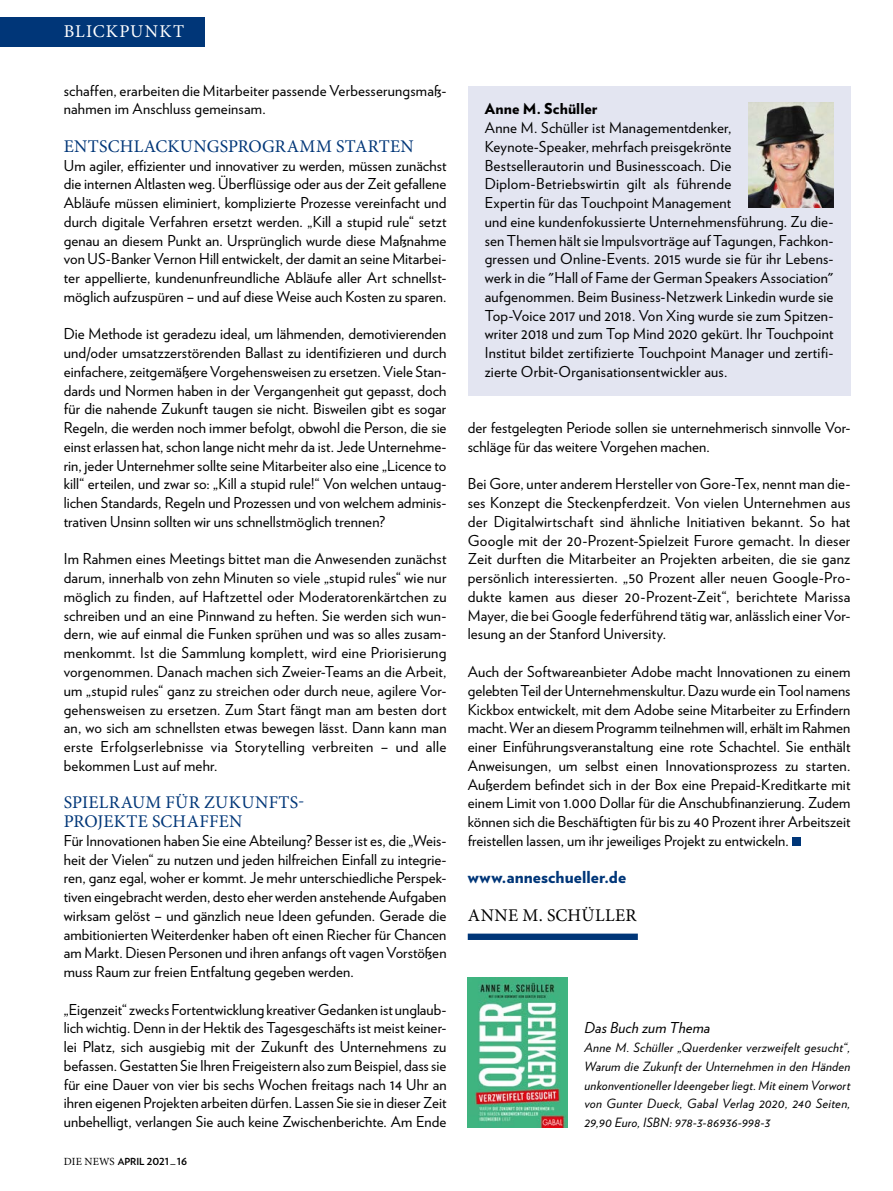
<style>
.page{position:relative;width:893px;height:1191px;background:#fff}
.page>*{position:absolute;margin:0;border:0;box-sizing:border-box;transform-origin:0 0}
.t1{font:18px "Minion Pro";letter-spacing:.075em;color:#fff}
.t2{font:17.85px "Minion Pro";letter-spacing:.015em;color:#003678}
.t3{font:17.85px "Minion Pro";letter-spacing:.02em;color:#000}
.t4{font:900 16.5px "Verlag";letter-spacing:.01em;color:#003678}
.t5{font:15px/18.8px "Verlag";letter-spacing:.01em;color:#000;text-align:justify}
.t6{font:italic 15px "Verlag";letter-spacing:.01em;color:#000}
.t7{font:900 15px "Verlag";letter-spacing:.01em;color:#000}
.t8{font:italic 12.75px/18.8px "Verlag";letter-spacing:.015em;color:#000;text-align:justify}
.t9{font:700 9.75px "Verlag";color:#000}
.s1{font-family:"Minion Pro";font-weight:400;font-size:10.95px}
</style>
<div class="page">
<img style="left:468px;top:977px;width:99px;height:150px">
<svg style="left:468px;top:933px;width:170px;height:7px"></svg>
<div style="left:0;top:17px;width:205px;height:29px;background:#003678"></div>
<div style="left:792px;top:837px;width:8px;height:8px;background:#003678"></div>
<div style="left:468px;top:86px;width:382px;height:309px;background:#e3e5f1"></div>
<img style="left:748px;top:103px;width:85px;height:105px">
<p class="t1" style="left:64px;top:19px;width:122px">BLICKPUNKT</p>
<p class="t5" style="left:64px;top:80px;width:384px">schaffen, erarbeiten die Mitarbeiter passende Verbesserungsmaß&shy;nahmen im Anschluss gemeinsam.</p>
<p class="t2" style="left:64px;top:134px;width:105px">ENTSCHLACKU</p>
<p class="t2" style="left:194px;top:134px;width:222px">NGSPROGRAMM STARTEN</p>
<p class="t5" style="left:64px;top:155px;width:384px">Um agiler, effizienter und innovativer zu werden, müssen zunächst die internen Altlasten weg. Überflüssige oder aus der Zeit gefallene Abläufe müssen eliminiert, komplizierte Prozesse vereinfacht und durch digitale Verfahren ersetzt werden. „Kill a stupid rule“ setzt genau an diesem Punkt an. Ursprünglich wurde diese Maßnahme von US-Banker Vernon Hill entwickelt, der damit an seine Mitarbei&shy;ter appellierte, kundenunfreundliche Abläufe aller Art schnellst&shy;möglich aufzuspüren – und auf diese Weise auch Kosten zu sparen.</p>
<p class="t5" style="left:64px;top:324px;width:384px">Die Methode ist geradezu ideal, um lähmenden, demotivierenden und/oder umsatzzerstörenden Ballast zu identifizieren und durch einfachere, zeitgemäßere Vorgehensweisen zu ersetzen. Viele Stan&shy;dards und Normen haben in der Vergangenheit gut gepasst, doch für die nahende Zukunft taugen sie nicht. Bisweilen gibt es sogar Regeln, die werden noch immer befolgt, obwohl die Person, die sie einst erlassen hat, schon lange nicht mehr da ist. Jede Unternehme&shy;rin, jeder Unternehmer sollte seine Mitarbeiter also eine „Licence to kill“ erteilen, und zwar so: „Kill a stupid rule!“ Von welchen untaug&shy;lichen Standards, Regeln und Prozessen und von welchem adminis&shy;trativen Unsinn sollten wir uns schnellstmöglich trennen?</p>
<p class="t5" style="left:64px;top:549px;width:384px">Im Rahmen eines Meetings bittet man die Anwesenden zunächst darum, innerhalb von zehn Minuten so viele „stupid rules“ wie nur möglich zu finden, auf Haftzettel oder Moderatorenkärtchen zu schreiben und an eine Pinnwand zu heften. Sie werden sich wun&shy;dern, wie auf einmal die Funken sprühen und was so alles zusam&shy;menkommt. Ist die Sammlung komplett, wird eine Priorisierung vorgenommen. Danach machen sich Zweier-Teams an die Arbeit, um „stupid rules“ ganz zu streichen oder durch neue, agilere Vor&shy;gehensweisen zu ersetzen. Zum Start fängt man am besten dort an, wo sich am schnellsten etwas bewegen lässt. Dann kann man erste Erfolgserlebnisse via Storytelling verbreiten – und alle bekommen Lust auf mehr.</p>
<p class="t2" style="left:64px;top:790px;width:166px">SPIELRAUM FÜR ZUKU</p>
<p class="t2" style="left:255px;top:790px;width:51px">NFTS-</p>
<p class="t2" style="left:64px;top:809px;width:180px">PROJEKTE SCHAFFEN</p>
<p class="t5" style="left:64px;top:830px;width:384px">Für Innovationen haben Sie eine Abteilung? Besser ist es, die „Weis&shy;heit der Vielen“ zu nutzen und jeden hilfreichen Einfall zu integrie&shy;ren, ganz egal, woher er kommt. Je mehr unterschiedliche Perspek&shy;tiven eingebracht werden, desto eher werden anstehende Aufgaben wirksam gelöst – und gänzlich neue Ideen gefunden. Gerade die ambitionierten Weiterdenker haben oft einen Riecher für Chancen am Markt. Diesen Personen und ihren anfangs oft vagen Vorstößen muss Raum zur freien Entfaltung gegeben werden.</p>
<p class="t5" style="left:64px;top:999px;width:384px">„Eigenzeit“ zwecks Fortentwicklung kreativer Gedanken ist unglaub&shy;lich wichtig. Denn in der Hektik des Tagesgeschäfts ist meist keiner&shy;lei Platz, sich ausgiebig mit der Zukunft des Unternehmens zu befassen. Gestatten Sie Ihren Freigeistern also zum Beispiel, dass sie für eine Dauer von vier bis sechs Wochen freitags nach 14 Uhr an ihren eigenen Projekten arbeiten dürfen. Lassen Sie sie in dieser Zeit unbehelligt, verlangen Sie auch keine Zwischenberichte. Am Ende</p>
<p class="t9" style="left:64px;top:1153px;width:125px"><span class="s1">DIE NEWS</span> April 2021 _ 16</p>
<p class="t7" style="left:485px;top:96px;width:114px">Anne M. Schüller</p>
<p class="t5" style="left:485px;top:117px;width:350px;text-align:left">Anne M. Schüller ist Managementdenker, Keynote-Speaker, mehrfach preisgekrönte Bestsellerautorin und Businesscoach. Die Diplom-Betriebswirtin gilt als führende<br>Expertin für das Touchpoint Management<br>und eine kundenfokussierte Unternehmensführung. Zu die&shy;sen Themen hält sie Impulsvorträge auf Tagungen, Fachkon&shy;gressen und Online-Events. 2015 wurde sie für ihr Lebens&shy;werk in die "Hall of Fame der German Speakers Association" aufgenommen. Beim Business-Netzwerk Linkedin wurde sie Top-Voice 2017 und 2018. Von Xing wurde sie zum Spitzen&shy;writer 2018 und zum Top Mind 2020 gekürt. Ihr Touchpoint Institut bildet zertifizierte Touchpoint Manager und zertifi&shy;zierte Orbit-Organisationsentwickler aus.</p>
<p class="t5" style="left:468px;top:417px;width:384px">der festgelegten Periode sollen sie unternehmerisch sinnvolle Vor&shy;schläge für das weitere Vorgehen machen.</p>
<p class="t5" style="left:468px;top:474px;width:384px">Bei Gore, unter anderem Hersteller von Gore-Tex, nennt man die&shy;ses Konzept die Steckenpferdzeit. Von vielen Unternehmen aus der Digitalwirtschaft sind ähnliche Initiativen bekannt. So hat Google mit der 20-Prozent-Spielzeit Furore gemacht. In dieser Zeit durften die Mitarbeiter an Projekten arbeiten, die sie ganz persönlich interessierten. „50 Prozent aller neuen Google-Pro&shy;dukte kamen aus dieser 20-Prozent-Zeit“, berichtete Marissa Mayer, die bei Google federführend tätig war, anlässlich einer Vor&shy;lesung an der Stanford University.</p>
<p class="t5" style="left:468px;top:661px;width:384px">Auch der Softwareanbieter Adobe macht Innovationen zu einem gelebten Teil der Unternehmenskultur. Dazu wurde ein Tool namens Kickbox entwickelt, mit dem Adobe seine Mitarbeiter zu Erfindern macht. Wer an diesem Programm teilnehmen will, erhält im Rahmen einer Einführungsveranstaltung eine rote Schachtel. Sie enthält Anweisungen, um selbst einen Innovationsprozess zu starten.<br>Außerdem befindet sich in der Box eine Prepaid-Kreditkarte mit einem Limit von 1.000 Dollar für die Anschubfinanzierung. Zudem können sich die Beschäftigten für bis zu 40 Prozent ihrer Arbeitszeit freistellen lassen, um ihr jeweiliges Projekt zu entwickeln.</p>
<p class="t4" style="left:468px;top:863px;width:160px">www.anneschueller.de</p>
<p class="t3" style="left:468px;top:903px;width:170px">ANNE M. SCHÜLLER</p>
<p class="t6" style="left:584px;top:1016px;width:127px">Das Buch zum Thema</p>
<p class="t8" style="left:584px;top:1037px;width:268px">Anne M. Schüller „Querdenker verzweifelt gesucht“, Warum die Zukunft der Unternehmen in den Händen unkonventioneller Ideengeber liegt. Mit einem Vorwort von Gunter Dueck, Gabal Verlag 2020, 240 Seiten, 29,90 Euro, ISBN: 978-3-86936-998-3</p>
</div>
